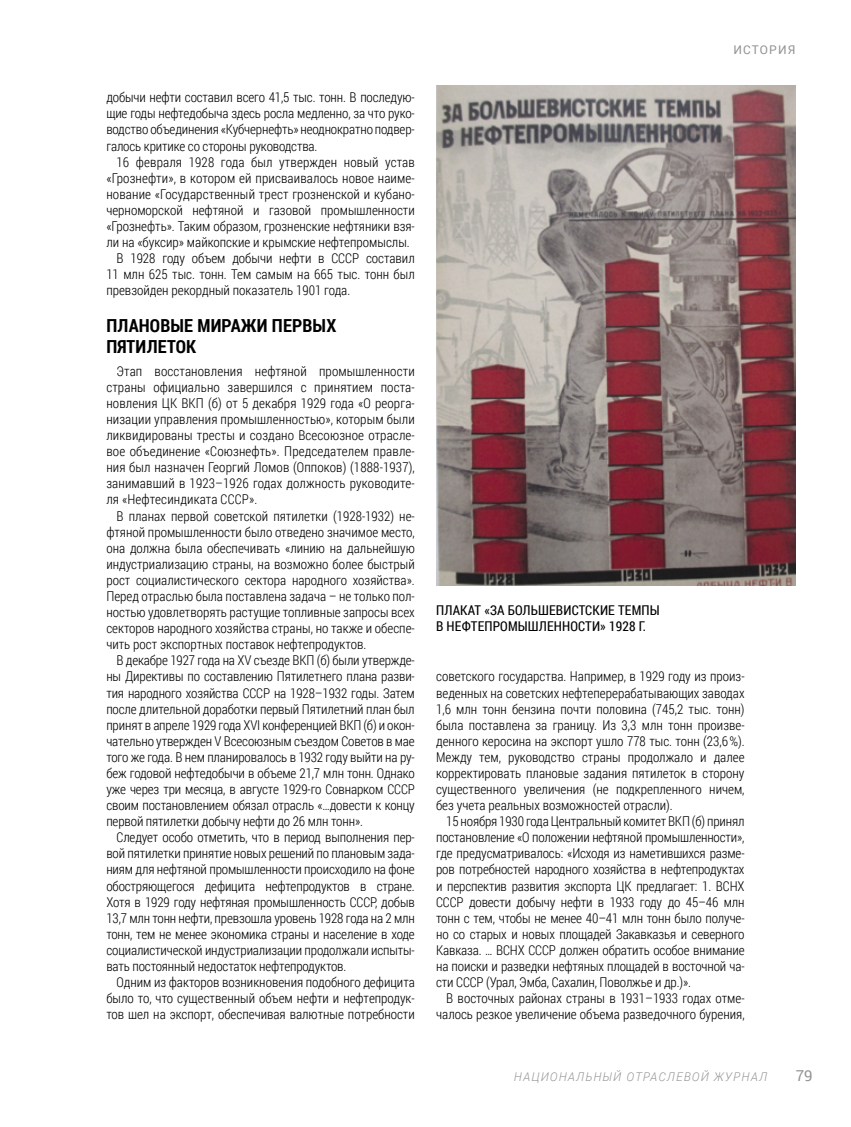
<style>
.page{position:relative;width:851px;height:1127px;background:#fff}
.page>*{position:absolute;margin:0;border:0;box-sizing:border-box;transform-origin:0 0}
.t1{font:700 18px/21px "Roboto Condensed";letter-spacing:.01em;color:#000}
.t2{font:15px "Roboto";color:#939393}
.t3{font:300 13.5px/16px "Roboto Condensed";color:#000;text-align:justify}
.t4{font:13.5px/16px "Roboto Condensed";letter-spacing:.01em;color:#000}
.t5{font:italic 300 12px "Roboto";letter-spacing:.1em;color:#939393}
.t6{font:12px "Roboto";letter-spacing:.1em;color:#939393}
</style>
<div class="page">
<img style="left:436px;top:85px;width:359px;height:500px">
<p class="t3" style="left:106px;top:89px;width:310px">добычи нефти составил всего 41,5 тыс. тонн. В последую&shy;щие годы нефтедобыча здесь росла медленно, за что руко&shy;водство объединения «Кубчернефть» неоднократно подвер&shy;галось критике со стороны руководства.</p>
<p class="t3" style="left:116px;top:153px;width:300px">16 февраля 1928 года был утвержден новый устав</p>
<p class="t3" style="left:106px;top:169px;width:310px">«Грознефти», в котором ей присваивалось новое наиме-</p>
<p class="t3" style="left:106px;top:185px;width:310px">нование «Государственный трест грозненской и кубано-</p>
<p class="t3" style="left:106px;top:202px;width:310px">черноморской нефтяной и газовой промышленности</p>
<p class="t3" style="left:106px;top:218px;width:310px">«Грознефть». Таким образом, грозненские нефтяники взя-</p>
<p class="t3" style="left:106px;top:234px;width:305px">ли на «буксир» майкопские и крымские нефтепромыслы.</p>
<p class="t3" style="left:116px;top:250px;width:300px">В 1928 году объем добычи нефти в СССР составил</p>
<p class="t3" style="left:106px;top:266px;width:310px">11 млн 625 тыс. тонн. Тем самым на 665 тыс. тонн был</p>
<p class="t3" style="left:106px;top:282px;width:245px">превзойден рекордный показатель 1901 года.</p>
<h1 class="t1" style="left:106px;top:315px;width:231px">ПЛАНОВЫЕ МИРАЖИ ПЕРВЫХ<br>ПЯТИЛЕТОК</h1>
<p class="t3" style="left:106px;top:362px;width:310px;text-indent:10px">Этап восстановления нефтяной промышленности страны официально завершился с принятием поста&shy;новления ЦК ВКП (б) от 5 декабря 1929 года «О реорга&shy;низации управления промышленностью», которым были ликвидированы тресты и создано Всесоюзное отрасле&shy;вое объединение «Союзнефть». Председателем правле&shy;ния был назначен Георгий Ломов (Оппоков) (1888-1937), занимавший в 1923–1926 годах должность руководите&shy;ля «Нефтесиндиката СССР».</p>
<p class="t3" style="left:106px;top:507px;width:310px;text-indent:10px">В планах первой советской пятилетки (1928-1932) не&shy;фтяной промышленности было отведено значимое место, она должна была обеспечивать «линию на дальнейшую индустриализацию страны, на возможно более быстрый рост социалистического сектора народного хозяйства».<br>Перед отраслью была поставлена задача – не только пол&shy;ностью удовлетворять растущие топливные запросы всех секторов народного хозяйства страны, но также и обеспе&shy;чить рост экспортных поставок нефтепродуктов.</p>
<p class="t3" style="left:106px;top:652px;width:310px;text-indent:10px">В декабре 1927 года на XV съезде ВКП (б) были утвержде&shy;ны Директивы по составлению Пятилетнего плана разви&shy;тия народного хозяйства СССР на 1928–1932 годы. Затем после длительной доработки первый Пятилетний план был принят в апреле 1929 года XVI конференцией ВКП (б) и окон&shy;чательно утвержден V Всесоюзным съездом Советов в мае того же года. В нем планировалось в 1932 году выйти на ру&shy;беж годовой нефтедобычи в объеме 21,7 млн тонн. Однако уже через три месяца, в августе 1929‑го Совнарком СССР своим постановлением обязал отрасль «…довести к концу первой пятилетки добычу нефти до 26 млн тонн».</p>
<p class="t3" style="left:106px;top:829px;width:310px;text-indent:10px">Следует особо отметить, что в период выполнения пер&shy;вой пятилетки принятие новых решений по плановым зада&shy;ниям для нефтяной промышленности происходило на фоне обостряющегося дефицита нефтепродуктов в стране.<br>Хотя в 1929 году нефтяная промышленность СССР, добыв 13,7 млн тонн нефти, превзошла уровень 1928 года на 2 млн тонн, тем не менее экономика страны и население в ходе социалистической индустриализации продолжали испыты&shy;вать постоянный недостаток нефтепродуктов.</p>
<p class="t3" style="left:106px;top:974px;width:310px;text-indent:10px">Одним из факторов возникновения подобного дефицита было то, что существенный объем нефти и нефтепродук&shy;тов шел на экспорт, обеспечивая валютные потребности</p>
<p class="t6" style="left:733px;top:41px;width:64px">ИСТОРИЯ</p>
<p class="t4" style="left:436px;top:602px;width:225px">ПЛАКАТ «ЗА БОЛЬШЕВИСТСКИЕ ТЕМПЫ<br>В НЕФТЕПРОМЫШЛЕННОСТИ» 1928 Г.</p>
<p class="t3" style="left:436px;top:668px;width:310px">советского государства. Например, в 1929 году из произ&shy;веденных на советских нефтеперерабатывающих заводах 1,6 млн тонн бензина почти половина (745,2 тыс. тонн) была поставлена за границу. Из 3,3 млн тонн произве&shy;денного керосина на экспорт ушло 778 тыс. тонн (23,6 %).<br>Между тем, руководство страны продолжало и далее корректировать плановые задания пятилеток в сторону существенного увеличения (не подкрепленного ничем, без учета реальных возможностей отрасли).</p>
<p class="t3" style="left:436px;top:813px;width:310px;text-indent:10px">15 ноября 1930 годаЦентральный комитет ВКП(б) принял постановление «О положении нефтяной промышленности», где предусматривалось: «Исходя из наметившихся разме&shy;ров потребностей народного хозяйства в нефтепродуктах и перспектив развития экспорта ЦК предлагает: 1. ВСНХ СССР довести добычу нефти в 1933 году до 45–46 млн тонн с тем, чтобы не менее 40–41 млн тонн было получе&shy;но со старых и новых площадей Закавказья и северного Кавказа. … ВСНХ СССР должен обратить особое внимание на поиски и разведки нефтяных площадей в восточной ча&shy;сти СССР (Урал, Эмба, Сахалин, Поволжье и др.)».</p>
<p class="t3" style="left:436px;top:990px;width:310px;text-align:right">В восточных районах страны в 1931–1933 годах отме&shy;чалось резкое увеличение объема разведочного бурения,</p>
<p class="t5" style="left:514px;top:1068px;width:254px">НАЦИОНАЛЬНЫЙ ОТРАСЛЕВОЙ ЖУРНАЛ</p>
<p class="t2" style="left:795px;top:1065px;width:18px">79</p>
</div>
